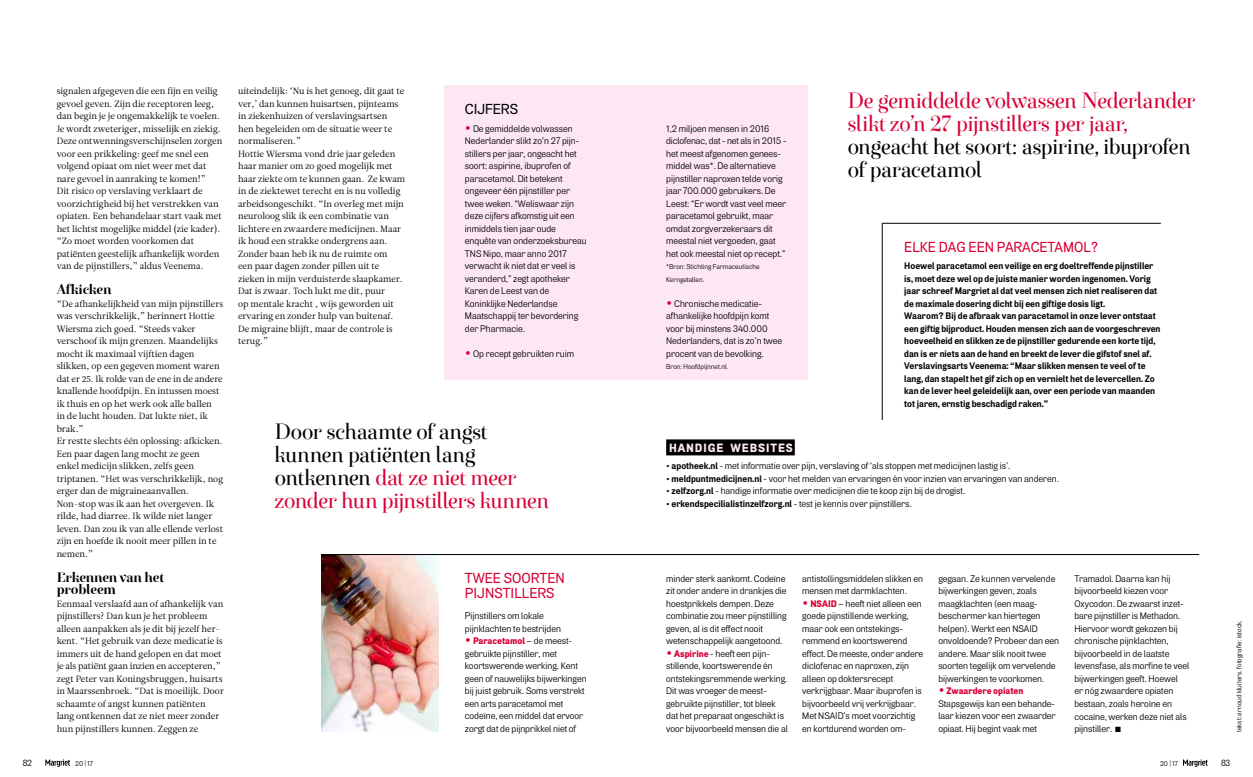
<style>
.page{position:relative;width:1253px;height:777px;background:#fff}
.page>*{position:absolute;margin:0;border:0;box-sizing:border-box;transform-origin:0 0}
.t1{font:22px/23px "Exquise FY";letter-spacing:-.035em;color:#000}
.t2{font:22px/23px "Exquise FY";letter-spacing:-.035em;color:#d70036}
.t3{font:500 14.5px/15px "Air";color:#d70036}
.t4{font:500 14.5px "Air";color:#000}
.t5{font:700 14px/12.5px "Exquise FY";letter-spacing:-.015em;color:#000}
.t6{font:900 12px "Air";letter-spacing:.075em;color:#fee7f5}
.t7{font:9.5px/12.5px "Air";color:#000}
.t8{font:700 9.5px/12.5px "Air";color:#000}
.t9{font:9px/12.5px "Leitura News Roman 1";color:#000}
.t10{font:9px "Air";color:#000}
.t11{font:7px/12.5px "Air";letter-spacing:.005em;color:#000}
.t12{font:7px "European Pi Std 3";color:#000}
.s1{font-weight:700;font-size:16px;color:#d70036}
.s2{color:#d70036}
.s3{font-weight:900;color:#d70036}
.s4{font-weight:700}
.s5{font-weight:400}
.s6{font-size:6.5px}
</style>
<div class="page">
<img style="left:322px;top:555px;width:117px;height:177px">
<div style="left:444px;top:85px;width:364px;height:295px;background:#fee7f5"></div>
<hr style="left:882px;top:223px;width:279px;height:1px;background:#000">
<hr style="left:882px;top:223px;width:1px;height:197px;background:#000">
<hr style="left:322px;top:554px;width:877px;height:1px;background:#000">
<div style="left:666px;top:439px;width:129px;height:16px;background:#000"></div>
<svg style="left:45px;top:759px;width:25px;height:8px"></svg>
<svg style="left:1183px;top:759px;width:25px;height:8px"></svg>
<p class="t9" style="left:57px;top:85px;width:167px">signalen afgegeven die een fijn en veilig gevoel geven. Zijn die receptoren leeg, dan begin je je ongemakkelijk te voelen.<br>Je wordt zweteriger, misselijk en ziekig.<br>Deze ontwenningsverschijnselen zorgen voor een prikkeling: geef me snel een volgend opiaat om niet weer met dat nare gevoel in aanraking te komen!”<br>Dit risico op verslaving verklaart de voorzichtigheid bij het verstrekken van opiaten. Een behandelaar start vaak met het lichtst mogelijke middel (zie kader). “Zo moet worden voorkomen dat patiënten geestelijk afhankelijk worden van de pijnstillers,” aldus Veenema.</p>
<h3 class="t5" style="left:57px;top:283px;width:56px">Afkicken</h3>
<p class="t9" style="left:57px;top:297px;width:168px">“De afhankelijkheid van mijn pijnstillers was verschrikkelijk,” herinnert Hottie Wiersma zich goed. “Steeds vaker verschoof ik mijn grenzen. Maandelijks mocht ik maximaal vijftien dagen slikken, op een gegeven moment waren dat er 25. Ik rolde van de ene in de andere knallende hoofdpijn. En intussen moest ik thuis en op het werk ook alle ballen<br>in de lucht houden. Dat lukte niet, ik brak.”<br>Er restte slechts één oplossing: afkicken.<br>Een paar dagen lang mocht ze geen enkel medicijn slikken, zelfs geen triptanen. “Het was verschrikkelijk, nog erger dan de migraineaanvallen.<br>Non-stop was ik aan het overgeven. Ik rilde, had diarree. Ik wilde niet langer leven. Dan zou ik van alle ellende verlost zijn en hoefde ik nooit meer pillen in te nemen.”</p>
<h3 class="t5" style="left:57px;top:570px;width:109px">Erkennen van het probleem</h3>
<p class="t9" style="left:57px;top:597px;width:169px">Eenmaal verslaafd aan of afhankelijk van pijnstillers? Dan kun je het probleem alleen aanpakken als je dit bij jezelf her&shy;kent. “Het gebruik van deze medicatie is immers uit de hand gelopen en dat moet je als patiënt gaan inzien en accepteren,” zegt Peter van Koningsbruggen, huisarts in Maarssenbroek. “Dat is moeilijk. Door schaamte of angst kunnen patiënten lang ontkennen dat ze niet meer zonder hun pijnstillers kunnen. Zeggen ze</p>
<p class="t9" style="left:238px;top:85px;width:169px">uiteindelijk: ‘Nu is het genoeg, dit gaat te ver,’ dan kunnen huisartsen, pijnteams in ziekenhuizen of verslavingsartsen hen begeleiden om de situatie weer te normaliseren.”<br>Hottie Wiersma vond drie jaar geleden haar manier om zo goed mogelijk met haar ziekte om te kunnen gaan. Ze kwam in de ziektewet terecht en is nu volledig arbeidsongeschikt. “In overleg met mijn neuroloog slik ik een combinatie van lichtere en zwaardere medicijnen. Maar ik houd een strakke ondergrens aan.<br>Zonder baan heb ik nu de ruimte om<br>een paar dagen zonder pillen uit te zieken in mijn verduisterde slaapkamer.<br>Dat is zwaar. Toch lukt me dit, puur<br>op mentale kracht , wijs geworden uit ervaring en zonder hulp van buitenaf.<br>De migraine blijft, maar de controle is terug.”</p>
<h2 class="t4" style="left:465px;top:100px;width:55px">CIJFERS</h2>
<p class="t7" style="left:465px;top:122px;width:123px"><span class="s1">•</span> De gemiddelde volwassen<br>Nederlander slikt zo’n 27 pijn&shy;stillers per jaar, ongeacht het soort: aspirine, ibuprofen of paracetamol. Dit betekent ongeveer één pijnstiller per twee weken. “Weliswaar zijn deze cijfers afkomstig uit een inmiddels tien jaar oude enquête van onderzoeksbureau<br>TNS Nipo, maar anno 2017 verwacht ik niet dat er veel is veranderd,” zegt apotheker<br>Karen de Leest van de<br>Koninklijke Nederlandse<br>Maatschappij ter bevordering der Pharmacie.</p>
<p class="t7" style="left:465px;top:347px;width:111px"><span class="s1">•</span> Op recept gebruikten ruim</p>
<h1 class="t1" style="left:275px;top:420px;width:276px">Door schaamte of angst kunnen patiënten lang ontkennen <span class="s2">dat ze niet meer zonder hun pijnstillers kunnen</span></h1>
<h2 class="t3" style="left:465px;top:570px;width:101px">TWEE SOORTEN<br>PIJNSTILLERS</h2>
<p class="t7" style="left:465px;top:610px;width:98px">Pijnstillers om lokale pijnklachten te bestrijden</p>
<p class="t7" style="left:465px;top:635px;width:123px"><span class="s1">•</span> <span class="s3">Paracetamol</span> – de meest&shy;gebruikte pijnstiller, met koortswerende werking. Kent geen of nauwelijks bijwerkingen bij juist gebruik. Soms verstrekt een arts paracetamol met codeïne, een middel dat ervoor zorgt dat de pijnprikkel niet of</p>
<p class="t7" style="left:666px;top:122px;width:122px">1,2 miljoen mensen in 2016 diclofenac, dat - net als in 2015 - het meest afgenomen genees&shy;middel was*. De alternatieve pijnstiller naproxen telde vorig jaar 700.000 gebruikers. De<br>Leest: “Er wordt vast veel meer paracetamol gebruikt, maar omdat zorgverzekeraars dit meestal niet vergoeden, gaat het ook meestal niet op recept.”</p>
<p class="t11" style="left:666px;top:261px;width:95px">*Bron: Stichting Farmaceutische<br>Kerngetallen.</p>
<p class="t7" style="left:666px;top:297px;width:117px"><span class="s1">•</span> Chronische medicatie&shy;afhankelijke hoofdpijn komt voor bij minstens 340.000<br>Nederlanders, dat is zo’n twee procent van de bevolking.</p>
<p class="t11" style="left:666px;top:361px;width:64px">Bron: Hoofdpijnnet.nl.</p>
<p class="t6" style="left:669px;top:441px;width:125px">HANDIGE WEBSITES</p>
<h1 class="t2" style="left:847px;top:89px;width:350px">De gemiddelde volwassen Nederlander slikt zo’n 27 pijnstillers per jaar,</h1>
<h1 class="t1" style="left:847px;top:135px;width:345px">ongeacht het soort: aspirine, ibuprofen of paracetamol</h1>
<h2 class="t3" style="left:904px;top:239px;width:196px">ELKE DAG EEN PARACETAMOL?</h2>
<p class="t8" style="left:904px;top:260px;width:258px">Hoewel paracetamol een veilige en erg doeltreffende pijnstiller is, moet deze wel op de juiste manier worden ingenomen. Vorig jaar schreef Margriet al dat veel mensen zich niet realiseren dat de maximale dosering dicht bij een giftige dosis ligt.<br>Waarom? Bij de afbraak van paracetamol in onze lever ontstaat een giftig bijproduct. Houden mensen zich aan de voorgeschreven hoeveelheid en slikken ze de pijnstiller gedurende een korte tijd, dan is er niets aan de hand en breekt de lever die gifstof snel af.<br>Verslavingsarts Veenema: “Maar slikken mensen te veel of te lang, dan stapelt het gif zich op en vernielt het de levercellen. Zo kan de lever heel geleidelijk aan, over een periode van maanden tot jaren, ernstig beschadigd raken.”</p>
<p class="t7" style="left:666px;top:460px;width:346px"><span class="s4">• apotheek.nl</span> - met informatie over pijn, verslaving of ‘als stoppen met medicijnen lastig is’.</p>
<p class="t7" style="left:666px;top:472px;width:394px"><span class="s4">• meldpuntmedicijnen.nl</span> - voor het melden van ervaringen én voor inzien van ervaringen van anderen.</p>
<p class="t7" style="left:666px;top:485px;width:300px"><span class="s4">• zelfzorg.nl</span> - handige informatie over medicijnen die te koop zijn bij de drogist.</p>
<p class="t8" style="left:666px;top:497px;width:247px">• erkendspecilialistinzelfzorg.nl <span class="s5">- test je kennis over pijnstillers.</span></p>
<p class="t7" style="left:666px;top:572px;width:122px">minder sterk aankomt. Codeïne zit onder andere in drankjes die hoestprikkels dempen. Deze combinatie zou meer pijnstilling geven, al is dit effect nooit wetenschappelijk aangetoond.</p>
<p class="t7" style="left:666px;top:647px;width:123px"><span class="s1">•</span> <span class="s3">Aspirine</span> - heeft een pijn&shy;stillende, koortswerende én ontstekingsremmende werking.<br>Dit was vroeger de meest&shy;gebruikte pijnstiller, tot bleek dat het preparaat ongeschikt is voor bijvoorbeeld mensen die al</p>
<p class="t7" style="left:802px;top:572px;width:122px">antistollingsmiddelen slikken en mensen met darmklachten.</p>
<p class="t7" style="left:802px;top:597px;width:123px"><span class="s1">•</span> <span class="s3">NSAID</span> – heeft niet alleen een goede pijnstillende werking, maar ook een ontstekings&shy;remmend en koortswerend effect. De meeste, onder andere diclofenac en naproxen, zijn alleen op doktersrecept verkrijgbaar. Maar ibuprofen is bijvoorbeeld vrij verkrijgbaar.<br>Met NSAID’s moet voorzichtig en kortdurend worden om-</p>
<p class="t7" style="left:938px;top:572px;width:122px">gegaan. Ze kunnen vervelende bijwerkingen geven, zoals maagklachten (een maag&shy;beschermer kan hiertegen helpen). Werkt een NSAID onvoldoende? Probeer dan een andere. Maar slik nooit twee soorten tegelijk om vervelende bijwerkingen te voorkomen.</p>
<p class="t7" style="left:938px;top:685px;width:119px"><span class="s1">•</span> <span class="s3">Zwaardere opiaten<br></span>Stapsgewijs kan een behande&shy;laar kiezen voor een zwaarder opiaat. Hij begint vaak met</p>
<p class="t7" style="left:1074px;top:572px;width:116px">Tramadol. Daarna kan hij bijvoorbeeld kiezen voor<br>Oxycodon. De zwaarst inzet&shy;bare pijnstiller is Methadon.<br>Hiervoor wordt gekozen bij chronische pijnklachten, bijvoorbeeld in de laatste levensfase, als morfine te veel bijwerkingen geeft. Hoewel<br>er nóg zwaardere opiaten bestaan, zoals heroïne en cocaïne, werken deze niet als pijnstiller.</p>
<p class="t12" style="left:1115px;top:725px;width:7px">■</p>
<p class="t11" style="left:1233px;top:732px;width:113px;rotate:-90deg">tekst: arnoud kluiters. fotografie: istock.</p>
<p class="t10" style="left:23px;top:757px;width:11px">82</p>
<p class="t11" style="left:75px;top:757px;width:19px">20 <span class="s6">|</span>17</p>
<p class="t11" style="left:1160px;top:757px;width:19px">20 <span class="s6">|</span>17</p>
<p class="t10" style="left:1221px;top:757px;width:11px">83</p>
</div>
